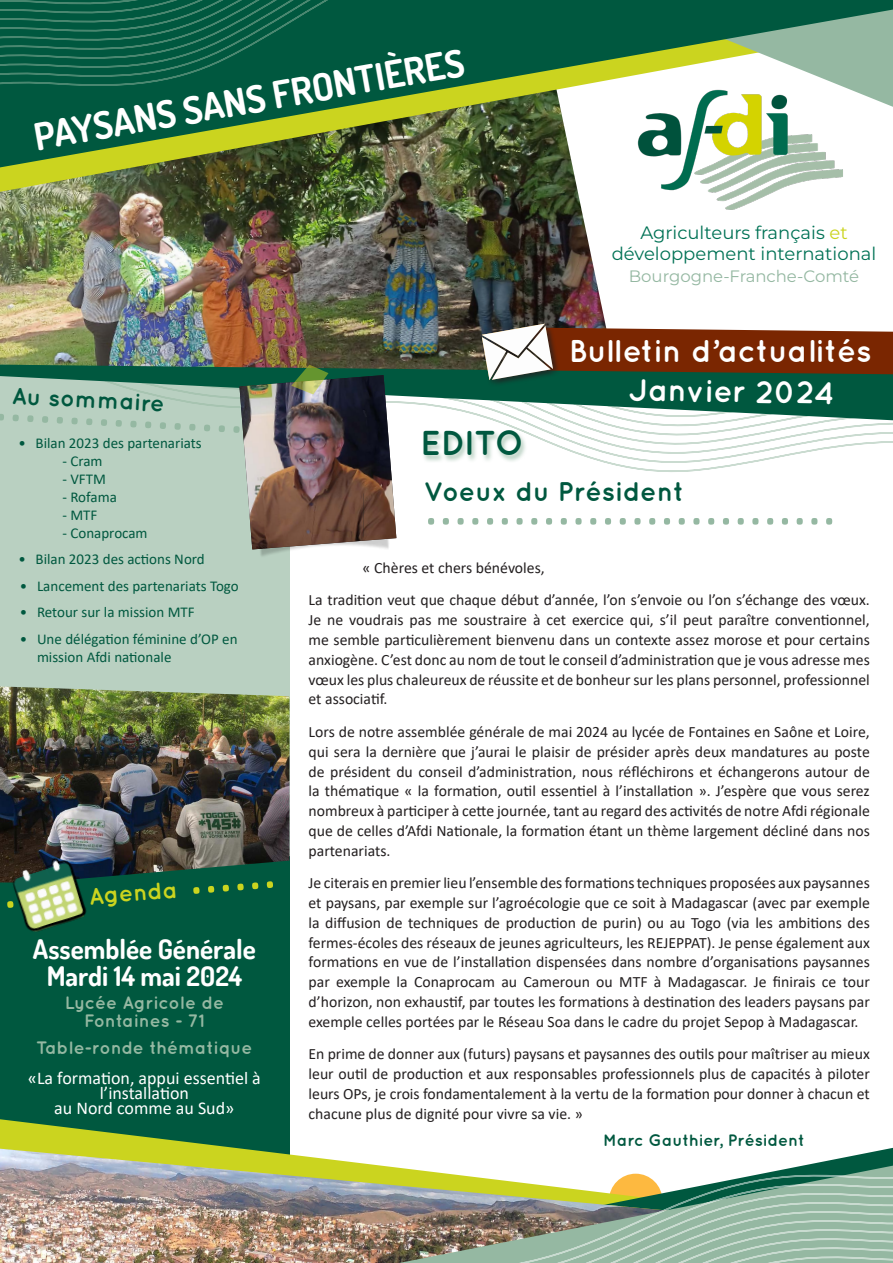
<style>
.page{position:relative;width:893px;height:1263px;background:#fff}
.page>*{position:absolute;margin:0;border:0;box-sizing:border-box;transform-origin:0 0}
.Texte{font:58.5px "Calibri";color:#95b8a2}
.Texte-2{font:58.5px "Calibri";color:#cbd41f}
.Texte-3{font:700 37.5px "Dosis";color:#fff}
.Texte-4{font:700 34.5px "Quicksand";letter-spacing:-.025em;color:#00583f}
.Texte-5{font:700 31.5px "Quicksand";color:#fff}
.Texte-6{font:700 27px "Dosis";color:#fff}
.Texte-7{font:700 27px "Quicksand";color:#00583f}
.Texte-8{font:700 23.55px "Quicksand";color:#00583f}
.Texte-9{font:700 23.55px "Quicksand";color:#cbd41f}
.Texte-10{font:18px/15px "Calibri";color:#fff;text-align:center}
.Texte-11{font:18px "Montserrat";color:#007255}
.Texte-12{font:700 18px "Quicksand";color:#95b8a2}
.Texte-13{font:16.5px "Montserrat";color:#95b8a2}
.Texte-14{font:700 16.5px "Quicksand";color:#00583f}
.Texte-15{font:15.75px/19.8px "Calibri";color:#231f20;text-align:justify}
.t1{font:15px/18px "Calibri";color:#00583f}
.s1{color:#cbd41f}
</style>
<div class="page">
<div style="left:0;top:351px;width:289px;height:561px;background:#b9d0c1"></div>
<div style="left:0;top:856px;width:289px;height:407px;background:#00583f"></div>
<svg style="left:0;top:1119px;width:290px;height:30px"></svg>
<svg style="left:578px;top:454px;width:218px;height:9px"></svg>
<svg style="left:554px;top:445px;width:301px;height:9px"></svg>
<svg style="left:533px;top:436px;width:360px;height:9px"></svg>
<svg style="left:511px;top:427px;width:382px;height:9px"></svg>
<svg style="left:492px;top:420px;width:401px;height:7px"></svg>
<img style="left:0;top:192px;width:318px;height:173px">
<img style="left:318px;top:192px;width:285px;height:173px">
<div style="left:422px;top:429px;width:105px;height:34px;background:#95b8a2;opacity:.75"></div>
<img style="left:0;top:182px;width:563px;height:10px">
<img style="left:0;top:686px;width:289px;height:191px">
<svg style="left:0;top:365px;width:893px;height:55px"></svg>
<img style="left:252px;top:367px;width:145px;height:199px">
<img style="left:239px;top:365px;width:157px;height:184px">
<svg style="left:564px;top:0;width:329px;height:59px;background:#397c59"></svg>
<img style="left:0;top:1149px;width:399px;height:114px">
<img style="left:399px;top:1167px;width:29px;height:96px">
<svg style="left:428px;top:1147px;width:465px;height:116px"></svg>
<img style="left:563px;top:59px;width:330px;height:164px">
<svg style="left:477px;top:309px;width:416px;height:81px"></svg>
<img style="left:0;top:0;width:564px;height:182px">
<img style="left:0;top:0;width:562px;height:173px">
<img style="left:0;top:0;width:560px;height:164px">
<img style="left:0;top:0;width:558px;height:155px">
<img style="left:0;top:0;width:556px;height:146px">
<svg style="left:0;top:0;width:554px;height:137px;background:#4e7535"></svg>
<svg style="left:0;top:0;width:552px;height:128px;background:#457435"></svg>
<svg style="left:0;top:0;width:550px;height:118px;background:#3f7536"></svg>
<svg style="left:0;top:0;width:548px;height:109px;background:#357336"></svg>
<svg style="left:0;top:0;width:546px;height:100px;background:#2e7237"></svg>
<svg style="left:0;top:0;width:544px;height:91px;background:#246e3c"></svg>
<svg style="left:0;top:0;width:542px;height:82px;background:#095d44"></svg>
<img style="left:0;top:849px;width:99px;height:83px">
<svg style="left:7px;top:901px;width:7px;height:7px"></svg>
<p class="Texte-3" style="left:30px;top:113px;width:438px;rotate:-10deg">PAYSANS SANS FRONTIÈRES</p>
<p class="Texte-11" style="left:640px;top:220px;width:209px">Agriculteurs français <span class="s1">et</span></p>
<p class="Texte-11" style="left:612px;top:242px;width:266px">développement international</p>
<p class="Texte-13" style="left:629px;top:265px;width:232px">Bourgogne-Franche-Comté</p>
<p class="Texte-5" style="left:569px;top:332px;width:304px">Bulletin d’actualités</p>
<p class="Texte-8" style="left:13px;top:381px;width:154px;rotate:3deg">Au sommaire</p>
<p class="Texte-5" style="left:629px;top:371px;width:208px;rotate:1deg">Janvier 2024</p>
<p class="Texte" style="left:-3px;top:360px;width:267px;rotate:3deg">..................</p>
<p class="Texte-4" style="left:420px;top:422px;width:105px">EDITO</p>
<p class="Texte-7" style="left:424px;top:475px;width:262px">Voeux du Président</p>
<p class="Texte" style="left:424px;top:464px;width:414px">............................</p>
<p class="t1" style="left:18px;top:433px;width:185px">• Bilan 2023 des partenariats</p>
<p class="t1" style="left:63px;top:451px;width:42px">- Cram</p>
<p class="t1" style="left:63px;top:469px;width:45px">- VFTM</p>
<p class="t1" style="left:63px;top:487px;width:56px">- Rofama</p>
<p class="t1" style="left:63px;top:505px;width:36px">- MTF</p>
<p class="t1" style="left:63px;top:523px;width:87px">- Conaprocam</p>
<p class="t1" style="left:18px;top:550px;width:188px">• Bilan 2023 des actions Nord</p>
<p class="t1" style="left:20px;top:576px;width:220px">• Lancement des partenariats Togo</p>
<p class="t1" style="left:20px;top:603px;width:176px">• Retour sur la mission MTF</p>
<p class="t1" style="left:37px;top:629px;width:202px;text-indent:-17px">• Une délégation féminine d’OP en mission Afdi nationale</p>
<p class="Texte-15" style="left:363px;top:557px;width:184px">« Chères et chers bénévoles,</p>
<p class="Texte-15" style="left:309px;top:590px;width:563px">La tradition veut que chaque début d’année, l’on s’envoie ou l’on s’échange des vœux.<br>Je ne voudrais pas me soustraire à cet exercice qui, s’il peut paraître conventionnel, me semble particulièrement bienvenu dans un contexte assez morose et pour certains anxiogène. C’est donc au nom de tout le conseil d’administration que je vous adresse mes vœux les plus chaleureux de réussite et de bonheur sur les plans personnel, professionnel et associatif.</p>
<p class="Texte-15" style="left:309px;top:721px;width:563px">Lors de notre assemblée générale de mai 2024 au lycée de Fontaines en Saône et Loire, qui sera la dernière que j’aurai le plaisir de présider après deux mandatures au poste de président du conseil d’administration, nous réfléchirons et échangerons autour de la thématique « la formation, outil essentiel à l’installation ». J’espère que vous serez nombreux à participer à cette journée, tant au regard des activités de notre Afdi régionale que de celles d’Afdi Nationale, la formation étant un thème largement décliné dans nos partenariats.</p>
<p class="Texte-15" style="left:309px;top:873px;width:563px">Je citerais en premier lieu l’ensemble des formations techniques proposées aux paysannes et paysans, par exemple sur l’agroécologie que ce soit à Madagascar (avec par exemple la diffusion de techniques de production de purin) ou au Togo (via les ambitions des fermes-écoles des réseaux de jeunes agriculteurs, les REJEPPAT). Je pense également aux formations en vue de l’installation dispensées dans nombre d’organisations paysannes par exemple la Conaprocam au Cameroun ou MTF à Madagascar. Je finirais ce tour d’horizon, non exhaustif, par toutes les formations à destination des leaders paysans par exemple celles portées par le Réseau Soa dans le cadre du projet Sepop à Madagascar.</p>
<p class="Texte-15" style="left:309px;top:1044px;width:563px">En prime de donner aux (futurs) paysans et paysannes des outils pour maîtriser au mieux leur outil de production et aux responsables professionnels plus de capacités à piloter leurs OPs, je crois fondamentalement à la vertu de la formation pour donner à chacun et chacune plus de dignité pour vivre sa vie. »</p>
<p class="Texte-2" style="left:185px;top:834px;width:90px;rotate:-4deg">......</p>
<p class="Texte-9" style="left:88px;top:882px;width:90px;rotate:-4deg">Agenda</p>
<p class="Texte-6" style="left:33px;top:932px;width:224px">Assemblée Générale</p>
<p class="Texte-6" style="left:47px;top:959px;width:197px">Mardi 14 mai 2024</p>
<p class="Texte-12" style="left:65px;top:992px;width:161px">Lycée Agricole de</p>
<p class="Texte-12" style="left:84px;top:1010px;width:122px">Fontaines - 71</p>
<p class="Texte-12" style="left:36px;top:1037px;width:218px">Table-ronde thématique</p>
<p class="Texte-10" style="left:28px;top:1070px;width:235px">«La formation, appui essentiel à l’installation</p>
<p class="Texte-10" style="left:54px;top:1100px;width:182px">au Nord comme au Sud»</p>
<p class="Texte-14" style="left:603px;top:1130px;width:203px">Marc Gauthier, Président</p>
</div>
